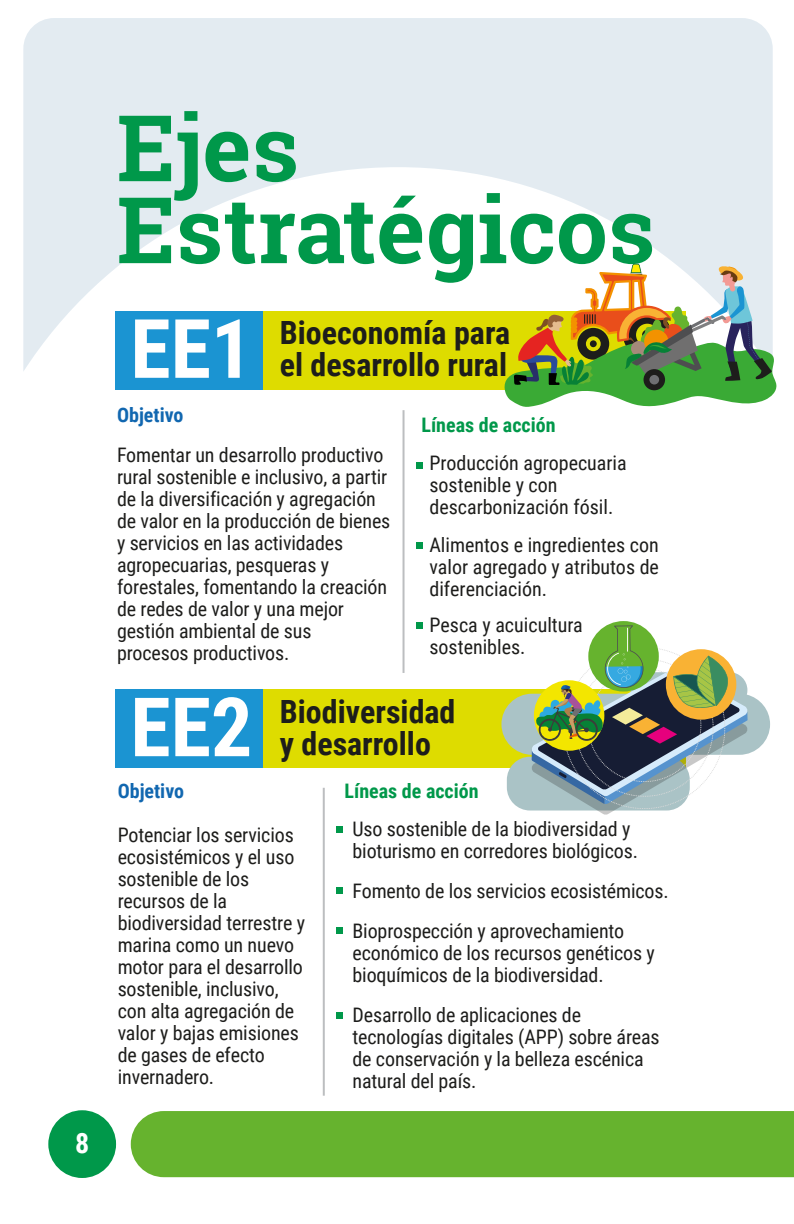
<style>
.page{position:relative;width:794px;height:1224px;background:#fff}
.page>*{position:absolute;margin:0;border:0;box-sizing:border-box;transform-origin:0 0}
.t1{font:700 92px/82px "Roboto Slab";color:#00984a}
.t2{font:700 82px "Roboto Condensed";color:#fff}
.t3{font:700 32px/32px "Roboto Condensed";color:#1d1d1b}
.t4{font:700 28px "Roboto Condensed";color:#fff}
.t5{font:20px/22px "Roboto Condensed";letter-spacing:-.005em;color:#1d1d1b}
.t6{font:700 20px "Roboto Condensed";color:#00984a}
.t7{font:700 20px "Roboto Condensed";color:#1167b0}
</style>
<div class="page">
<svg style="left:23px;top:18px;width:749px;height:353px;fill:#e3ebf1"></svg>
<div style="left:115px;top:311px;width:263px;height:78px;background:#1b94d2"></div>
<div style="left:264px;top:311px;width:422px;height:78px;background:#dedc00"></div>
<div style="left:115px;top:689px;width:263px;height:78px;background:#1b94d2"></div>
<div style="left:264px;top:689px;width:422px;height:78px;background:#dedc00"></div>
<div style="left:131px;top:1111px;width:663px;height:66px;background:#66b32e"></div>
<div style="left:48px;top:1110px;width:68px;height:68px;background:#00984a;border-radius:50%"></div>
<div style="left:416px;top:463px;width:7px;height:6px;background:#00984a"></div>
<div style="left:416px;top:543px;width:7px;height:6px;background:#00984a"></div>
<div style="left:416px;top:622px;width:7px;height:6px;background:#00984a"></div>
<svg style="left:336px;top:827px;width:6px;height:6px"></svg>
<svg style="left:336px;top:887px;width:6px;height:6px"></svg>
<svg style="left:336px;top:928px;width:6px;height:6px"></svg>
<svg style="left:336px;top:1012px;width:6px;height:6px"></svg>
<svg style="left:502px;top:264px;width:275px;height:143px"></svg>
<hr style="left:402px;top:410px;width:2px;height:263px;background:#bcbec0">
<hr style="left:323px;top:788px;width:2px;height:308px;background:#bcbec0">
<svg style="left:501px;top:625px;width:269px;height:190px"></svg>
<h3 class="t4" style="left:75px;top:1124px;width:16px">8</h3>
<h1 class="t1" style="left:117px;top:106px;width:540px">Ejes<br>Estratégicos</h1>
<h2 class="t2" style="left:130px;top:291px;width:124px">EE1</h2>
<h3 class="t3" style="left:280px;top:316px;width:232px">Bioeconomía para el desarrollo rural</h3>
<p class="t7" style="left:117px;top:401px;width:68px">Objetivo</p>
<p class="t5" style="left:117px;top:443px;width:275px">Fomentar un desarrollo productivo rural sostenible e inclusivo, a partir de la diversificación y agregación de valor en la producción de bienes y servicios en las actividades agropecuarias, pesqueras y forestales, fomentando la creación de redes de valor y una mejor gestión ambiental de sus<br>procesos productivos.</p>
<p class="t6" style="left:421px;top:411px;width:136px">Líneas de acción</p>
<p class="t5" style="left:429px;top:451px;width:199px">Producción agropecuaria sostenible y con descarbonización fósil.</p>
<p class="t5" style="left:429px;top:533px;width:231px;text-align:justify">Alimentos e ingredientes con valor agregado y atributos de diferenciación.</p>
<p class="t5" style="left:429px;top:613px;width:155px">Pesca y acuicultura sostenibles.</p>
<h2 class="t2" style="left:130px;top:670px;width:124px">EE2</h2>
<h3 class="t3" style="left:280px;top:695px;width:177px">Biodiversidad y desarrollo</h3>
<p class="t7" style="left:118px;top:777px;width:68px">Objetivo</p>
<p class="t5" style="left:118px;top:823px;width:189px">Potenciar los servicios ecosistémicos y el uso sostenible de los recursos de la biodiversidad terrestre y marina como un nuevo motor para el desarrollo sostenible, inclusivo, con alta agregación de valor y bajas emisiones de gases de efecto invernadero.</p>
<p class="t6" style="left:344px;top:777px;width:136px">Líneas de acción</p>
<p class="t5" style="left:352px;top:817px;width:287px">Uso sostenible de la biodiversidad y bioturismo en corredores biológicos.</p>
<p class="t5" style="left:352px;top:870px;width:318px;line-height:40px">Fomento de los servicios ecosistémicos.<br>Bioprospección y aprovechamiento</p>
<p class="t5" style="left:352px;top:941px;width:304px">económico de los recursos genéticos y bioquímicos de la biodiversidad.</p>
<p class="t5" style="left:352px;top:1003px;width:309px">Desarrollo de aplicaciones de tecnologías digitales (APP) sobre áreas de conservación y la belleza escénica natural del país.</p>
</div>
